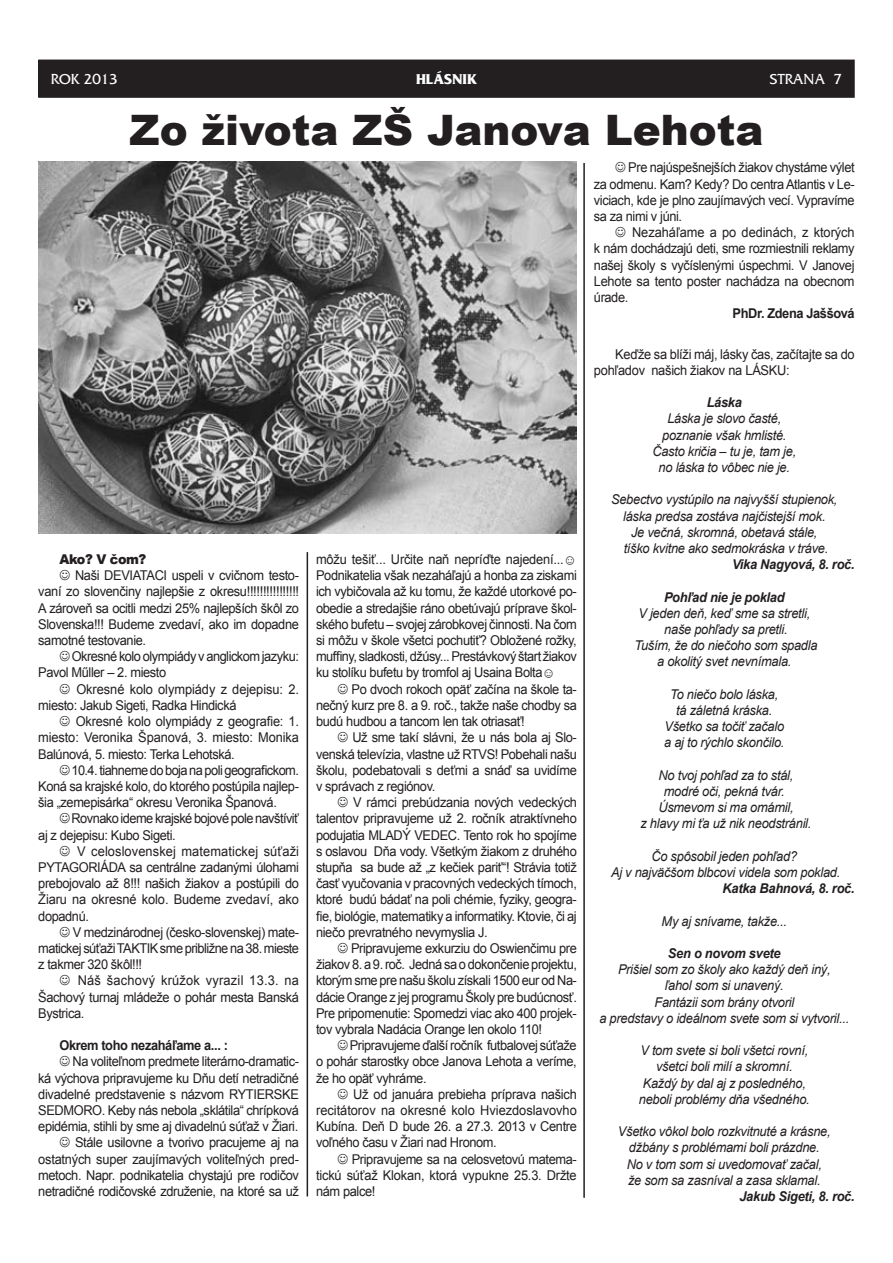
<style>
.page{position:relative;width:893px;height:1263px;background:#fff}
.page>*{position:absolute;margin:0;border:0;box-sizing:border-box;transform-origin:0 0}
.t1{font:900 42px "Arial";color:#231f20}
.t2{font:15px "France";color:#fff}
.t3{font:700 15px "France";color:#fff}
.t4{font:13.5px/16.2px "Arial";letter-spacing:-.03em;color:#231f20;text-align:justify;scale:.95 1}
.t5{font:italic 13.5px/16.2px "Arial";letter-spacing:-.02em;color:#231f20;text-align:center;scale:.95 1}
.t6{font:italic 700 13.5px "Arial";letter-spacing:-.02em;color:#231f20;scale:.95 1}
.t7{font:700 13.5px "Arial";letter-spacing:-.03em;color:#231f20;scale:.95 1}
.t8{font:900 13.5px "Arial";letter-spacing:-.03em;color:#231f20;scale:.95 1}
</style>
<div class="page">
<div style="left:39px;top:60px;width:815px;height:37px;background:#231f20"></div>
<div style="left:38px;top:60px;width:817px;height:38px;border:2px solid #231f20"></div>
<img style="left:38px;top:162px;width:539px;height:371px">
<hr style="left:307px;top:552px;width:1px;height:644px;background:#231f20">
<hr style="left:583px;top:163px;width:2px;height:1035px;background:#231f20">
<p class="t2" style="left:51px;top:71px;width:68px">ROK 2013</p>
<p class="t3" style="left:416px;top:71px;width:62px">HLÁSNIK</p>
<p class="t2" style="left:770px;top:71px;width:74px">STRANA 7</p>
<h1 class="t1" style="left:130px;top:99px;width:635px">Zo života ZŠ Janova Lehota</h1>
<p class="t8" style="left:60px;top:549px;width:93px">Ako? V čom?</p>
<p class="t4" style="left:38px;top:568px;width:276px;text-indent:37px">Naši DEVIATACI uspeli v cvičnom testo&shy;vaní zo slovenčiny najlepšie z okresu!!!!!!!!!!!!!!!!<br>A zároveň sa ocitli medzi 25% najlepších škôl zo Slovenska!!! Budeme zvedaví, ako im dopadne samotné testovanie.</p>
<p class="t4" style="left:38px;top:649px;width:276px;text-indent:34px">Okresné kolo olympiády v anglickom jazyku:<br>Pavol Műller – 2. miesto</p>
<p class="t4" style="left:38px;top:681px;width:276px;text-indent:38px">Okresné kolo olympiády z dejepisu: 2. miesto: Jakub Sigeti, Radka Hindická</p>
<p class="t4" style="left:38px;top:713px;width:276px;text-indent:37px">Okresné kolo olympiády z geografie: 1. miesto: Veronika Španová, 3. miesto: Monika Balúnová, 5. miesto: Terka Lehotská.</p>
<p class="t4" style="left:38px;top:762px;width:276px;text-indent:33px">10.4. tiahneme do boja na poli geografickom.<br>Koná sa krajské kolo, do ktorého postúpila najlep&shy;šia „zemepisárka“ okresu Veronika Španová.</p>
<p class="t4" style="left:38px;top:811px;width:276px;text-indent:33px">Rovnako ideme krajské bojové pole navštíviť aj z dejepisu: Kubo Sigeti.</p>
<p class="t4" style="left:38px;top:843px;width:276px;text-indent:39px">V celoslovenskej matematickej súťaži PYTAGORIÁDA sa centrálne zadanými úlohami prebojovalo až 8!!! našich žiakov a postúpili do Žiaru na okresné kolo. Budeme zvedaví, ako dopadnú.</p>
<p class="t4" style="left:38px;top:924px;width:276px;text-indent:35px">V medzinárodnej (česko-slovenskej) mate&shy;matickej súťaži TAKTIK sme približne na 38. mieste z takmer 320 škôl!!!</p>
<p class="t4" style="left:38px;top:973px;width:276px;text-indent:39px">Náš šachový krúžok vyrazil 13.3. na Šachový turnaj mládeže o pohár mesta Banská Bystrica.</p>
<p class="t7" style="left:60px;top:1036px;width:179px">Okrem toho nezaháľame a... :</p>
<p class="t4" style="left:38px;top:1054px;width:276px;text-align:right">Na voliteľnom predmete literárno-dramatic-<br>ká výchova pripravujeme ku Dňu detí netradičné divadelné predstavenie s názvom RYTIERSKE SEDMORO. Keby nás nebola „sklátila“ chrípková epidémia, stihli by sme aj divadelnú súťaž v Žiari.<br>Stále usilovne a tvorivo pracujeme aj na ostatných super zaujímavých voliteľných pred&shy;metoch. Napr. podnikatelia chystajú pre rodičov netradičné rodičovské združenie, na ktoré sa už</p>
<p class="t4" style="left:316px;top:551px;width:276px">môžu tešiť... Určite naň nepríďte najedení...☺ Podnikatelia však nezaháľajú a honba za ziskami ich vybičovala až ku tomu, že každé utorkové po&shy;obedie a stredajšie ráno obetúvajú príprave škol&shy;ského bufetu – svojej zárobkovej činnosti. Na čom si môžu v škole všetci pochutiť? Obložené rožky, muffiny, sladkosti, džúsy... Prestávkový štart žiakov ku stolíku bufetu by tromfol aj Usaina Bolta☺</p>
<p class="t4" style="left:316px;top:681px;width:276px;text-indent:35px">Po dvoch rokoch opäť začína na škole ta&shy;nečný kurz pre 8. a 9. roč., takže naše chodby sa budú hudbou a tancom len tak otriasať!</p>
<p class="t4" style="left:316px;top:730px;width:276px;text-indent:36px">Už sme takí slávni, že u nás bola aj Slo&shy;venská televízia, vlastne už RTVS! Pobehali našu školu, podebatovali s deťmi a snáď sa uvidíme v správach z regiónov.</p>
<p class="t4" style="left:316px;top:794px;width:276px;text-indent:37px">V rámci prebúdzania nových vedeckých talentov pripravujeme už 2. ročník atraktívneho podujatia MLADÝ VEDEC. Tento rok ho spojíme s oslavou Dňa vody. Všetkým žiakom z druhého stupňa sa bude až „z kečiek pariť“! Strávia totiž časť vyučovania v pracovných vedeckých tímoch, ktoré budú bádať na poli chémie, fyziky, geogra&shy;fie, biológie, matematiky a informatiky. Ktovie, či aj niečo prevratného nevymyslia J.</p>
<p class="t4" style="left:316px;top:940px;width:276px;text-indent:35px">Pripravujeme exkurziu do Oswienčimu pre žiakov 8. a 9. roč. Jedná sa o dokončenie projektu, ktorým sme pre našu školu získali 1500 eur od Na&shy;dácie Orange z jej programu Školy pre budúcnosť.<br>Pre pripomenutie: Spomedzi viac ako 400 projek&shy;tov vybrala Nadácia Orange len okolo 110!</p>
<p class="t4" style="left:316px;top:1037px;width:276px;text-indent:34px">Pripravujeme ďalší ročník futbalovej súťaže o pohár starostky obce Janova Lehota a veríme, že ho opäť vyhráme.</p>
<p class="t4" style="left:316px;top:1086px;width:276px;text-indent:37px">Už od januára prebieha príprava našich recitátorov na okresné kolo Hviezdoslavovho Kubína. Deň D bude 26. a 27.3. 2013 v Centre voľného času v Žiari nad Hronom.</p>
<p class="t4" style="left:316px;top:1151px;width:276px;text-indent:36px">Pripravujeme sa na celosvetovú matema&shy;tickú súťaž Klokan, ktorá vypukne 25.3. Držte nám palce!</p>
<p class="t4" style="left:594px;top:160px;width:276px;text-indent:34px">Pre najúspešnejších žiakov chystáme výlet za odmenu. Kam? Kedy? Do centra Atlantis v Le&shy;viciach, kde je plno zaujímavých vecí. Vypravíme sa za nimi v júni.</p>
<p class="t4" style="left:594px;top:224px;width:276px;text-indent:38px">Nezaháľame a po dedinách, z ktorých k nám dochádzajú deti, sme rozmiestnili reklamy našej školy s vyčíslenými úspechmi. V Janovej Lehote sa tento poster nachádza na obecnom úrade.</p>
<p class="t7" style="left:733px;top:305px;width:130px">PhDr. Zdena Jaššová</p>
<p class="t4" style="left:594px;top:346px;width:276px;text-indent:21px">Keďže sa blíži máj, lásky čas, začítajte sa do pohľadov našich žiakov na LÁSKU:</p>
<p class="t6" style="left:707px;top:394px;width:39px">Láska</p>
<p class="t5" style="left:652px;top:411px;width:153px">Láska je slovo časté, poznanie však hmlisté.<br>Často kričia – tu je, tam je, no láska to vôbec nie je.</p>
<p class="t5" style="left:611px;top:492px;width:240px">Sebectvo vystúpilo na najvyšší stupienok, láska predsa zostáva najčistejší mok.<br>Je večná, skromná, obetavá stále,<br>tíško kvitne ako sedmokráska v tráve.</p>
<p class="t6" style="left:732px;top:556px;width:131px">Vika Nagyová, 8. roč.</p>
<p class="t6" style="left:664px;top:588px;width:129px">Pohľad nie je poklad</p>
<p class="t5" style="left:634px;top:605px;width:194px">V jeden deň, keď sme sa stretli, naše pohľady sa pretli.<br>Tuším, že do niečoho som spadla a okolitý svet nevnímala.</p>
<p class="t5" style="left:664px;top:686px;width:128px">To niečo bolo láska, tá záletná kráska.<br>Všetko sa točiť začalo a aj to rýchlo skončilo.</p>
<p class="t5" style="left:640px;top:767px;width:181px">No tvoj pohľad za to stál, modré oči, pekná tvár.<br>Úsmevom si ma omámil,<br>z hlavy mi ťa už nik neodstránil.</p>
<p class="t5" style="left:611px;top:848px;width:243px">Čo spôsobil jeden pohľad?<br>Aj v najväčšom blbcovi videla som poklad.</p>
<p class="t6" style="left:722px;top:880px;width:141px">Katka Bahnová, 8. roč.</p>
<p class="t5" style="left:662px;top:913px;width:134px">My aj snívame, takže...</p>
<p class="t6" style="left:668px;top:944px;width:120px">Sen o novom svete</p>
<p class="t5" style="left:599px;top:961px;width:264px">Prišiel som zo školy ako každý deň iný,<br>ľahol som si unavený.<br>Fantázii som brány otvoril<br>a predstavy o ideálnom svete som si vytvoril...</p>
<p class="t5" style="left:639px;top:1042px;width:182px">V tom svete si boli všetci rovní, všetci boli milí a skromní.<br>Každý by dal aj z posledného, neboli problémy dňa všedného.</p>
<p class="t5" style="left:618px;top:1123px;width:225px">Všetko vôkol bolo rozkvitnuté a krásne, džbány s problémami boli prázdne.<br>No v tom som si uvedomovať začal,<br>že som sa zasníval a zasa sklamal.</p>
<p class="t6" style="left:739px;top:1187px;width:123px">Jakub Sigeti, 8. roč.</p>
</div>
